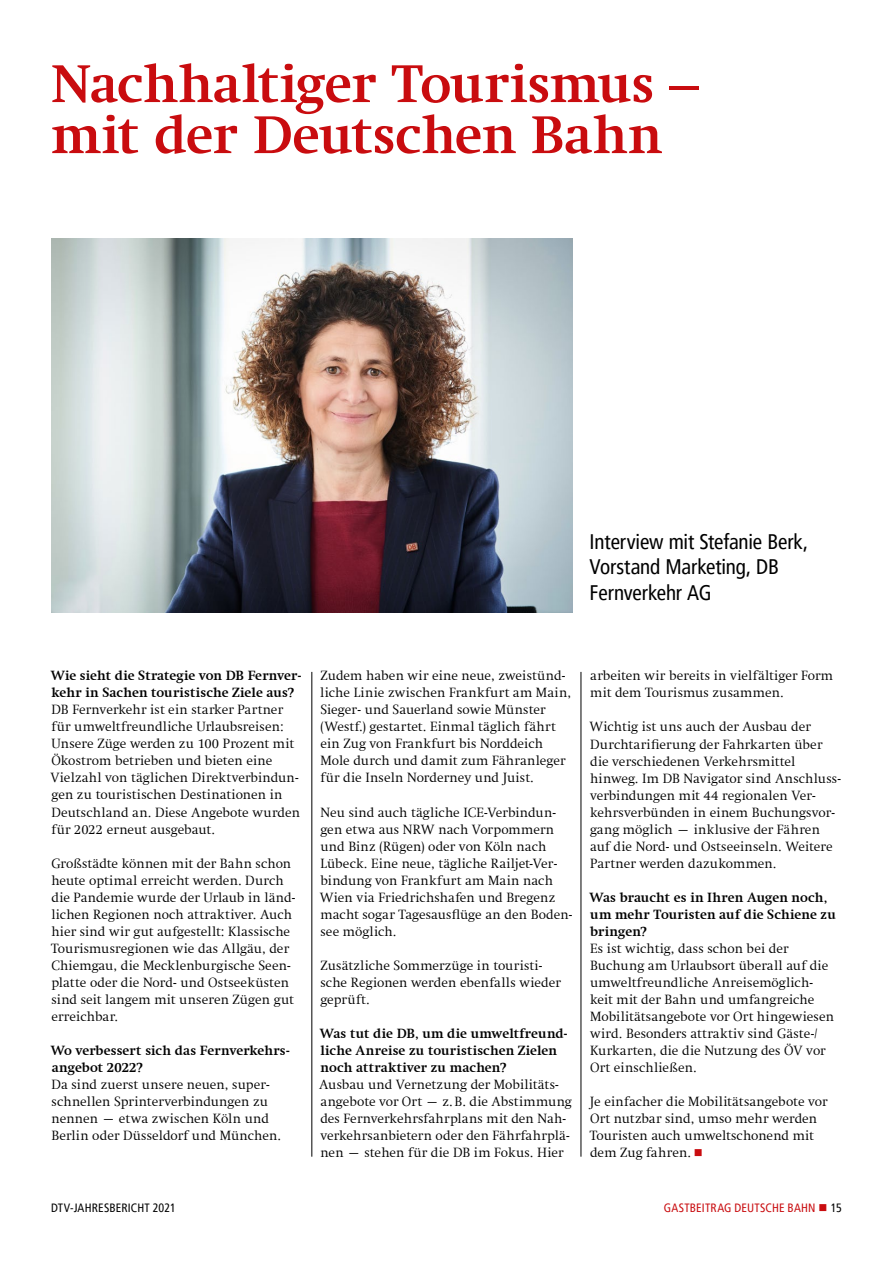
<style>
.page{position:relative;width:893px;height:1263px;background:#fff}
.page>*{position:absolute;margin:0;border:0;box-sizing:border-box;transform-origin:0 0}
.t1{font:700 54px/51px "Swift Com";letter-spacing:-.01em;color:#c90c0f}
.t2{font:condensed 21px/25.5px "Frutiger LT Pro";letter-spacing:-.005em;color:#000}
.t3{font:300 13.5px/17px "Swift Com";letter-spacing:.01em;color:#000}
.t4{font:700 13.5px/17px "Swift Com";letter-spacing:.01em;color:#000}
.t5{font:condensed 12px "Frutiger LT Pro";letter-spacing:.015em;color:#c90c0f}
.t6{font:condensed 12px "Frutiger LT Pro";letter-spacing:.015em;color:#000}
.s1{color:#c90c0f}
.s2{color:#000}
</style>
<div class="page">
<hr style="left:312px;top:672px;width:1px;height:485px;background:#000">
<hr style="left:581px;top:672px;width:1px;height:485px;background:#000">
<img style="left:51px;top:238px;width:522px;height:374px">
<h1 class="t1" style="left:51px;top:58px;width:649px">Nachhaltiger Tourismus – mit der Deutschen Bahn</h1>
<h2 class="t2" style="left:590px;top:529px;width:220px">Interview mit Stefanie Berk,<br>Vorstand Marketing, DB<br>Fernverkehr AG</h2>
<p class="t4" style="left:51px;top:667px;width:252px">Wie sieht die Strategie von DB Fernver&shy;kehr in Sachen touristische Ziele aus?</p>
<p class="t3" style="left:51px;top:701px;width:251px">DB Fernverkehr ist ein starker Partner für umweltfreundliche Urlaubsreisen:<br>Unsere Züge werden zu 100 Prozent mit Ökostrom betrieben und bieten eine Vielzahl von täglichen Direktverbindun&shy;gen zu touristischen Destinationen in Deutschland an. Diese Angebote wurden für 2022 erneut ausgebaut.</p>
<p class="t3" style="left:51px;top:854px;width:246px">Großstädte können mit der Bahn schon heute optimal erreicht werden. Durch die Pandemie wurde der Urlaub in länd&shy;lichen Regionen noch attraktiver. Auch hier sind wir gut aufgestellt: Klassische Tourismusregionen wie das Allgäu, der Chiemgau, die Mecklenburgische Seen&shy;platte oder die Nord- und Ostseeküsten sind seit langem mit unseren Zügen gut erreichbar.</p>
<p class="t4" style="left:51px;top:1041px;width:240px">Wo verbessert sich das Fernverkehrs&shy;angebot 2022?</p>
<p class="t3" style="left:51px;top:1076px;width:231px">Da sind zuerst unsere neuen, super&shy;schnellen Sprinterverbindungen zu nennen – etwa zwischen Köln und Berlin oder Düsseldorf und München.</p>
<p class="t3" style="left:320px;top:667px;width:252px">Zudem haben wir eine neue, zweistünd&shy;liche Linie zwischen Frankfurt am Main, Sieger- und Sauerland sowie Münster (Westf.) gestartet. Einmal täglich fährt ein Zug von Frankfurt bis Norddeich Mole durch und damit zum Fähranleger für die Inseln Norderney und Juist.</p>
<p class="t3" style="left:320px;top:803px;width:254px">Neu sind auch tägliche ICE-Verbindun&shy;gen etwa aus NRW nach Vorpommern und Binz (Rügen) oder von Köln nach Lübeck. Eine neue, tägliche Railjet-Ver&shy;bindung von Frankfurt am Main nach Wien via Friedrichshafen und Bregenz macht sogar Tagesausflüge an den Boden&shy;see möglich.</p>
<p class="t3" style="left:320px;top:957px;width:242px">Zusätzliche Sommerzüge in touristi&shy;sche Regionen werden ebenfalls wieder geprüft.</p>
<p class="t4" style="left:320px;top:1024px;width:249px">Was tut die DB, um die umweltfreund&shy;liche Anreise zu touristischen Zielen noch attraktiver zu machen?</p>
<p class="t3" style="left:319px;top:1076px;width:254px">Ausbau und Vernetzung der Mobilitäts&shy;angebote vor Ort – z.B. die Abstimmung des Fernverkehrsfahrplans mit den Nah&shy;verkehrsanbietern oder den Fährfahrplä&shy;nen – stehen für die DB im Fokus. Hier</p>
<p class="t3" style="left:590px;top:667px;width:244px">arbeiten wir bereits in vielfältiger Form mit dem Tourismus zusammen.</p>
<p class="t3" style="left:589px;top:718px;width:253px">Wichtig ist uns auch der Ausbau der Durchtarifierung der Fahrkarten über die verschiedenen Verkehrsmittel hinweg. Im DB Navigator sind Anschluss&shy;verbindungen mit 44 regionalen Ver&shy;kehrsverbünden in einem Buchungsvor&shy;gang möglich – inklusive der Fähren auf die Nord- und Ostseeinseln. Weitere Partner werden dazukommen.</p>
<p class="t4" style="left:589px;top:888px;width:248px">Was braucht es in Ihren Augen noch, um mehr Touristen auf die Schiene zu bringen?</p>
<p class="t3" style="left:590px;top:940px;width:246px">Es ist wichtig, dass schon bei der Buchung am Urlaubsort überall auf die umweltfreundliche Anreisemöglich&shy;keit mit der Bahn und umfangreiche Mobilitätsangebote vor Ort hingewiesen wird. Besonders attraktiv sind Gäste-/ Kurkarten, die die Nutzung des ÖV vor Ort einschließen.</p>
<p class="t3" style="left:590px;top:1093px;width:239px">Je einfacher die Mobilitätsangebote vor<br>Ort nutzbar sind, umso mehr werden<br>Touristen auch umweltschonend mit dem Zug fahren. <span class="s1">■</span></p>
<p class="t6" style="left:51px;top:1201px;width:126px">DTV-JAHRESBERICHT 2021</p>
<p class="t5" style="left:664px;top:1201px;width:180px">GASTBEITRAG DEUTSCHE BAHN ■ <span class="s2">15</span></p>
</div>
